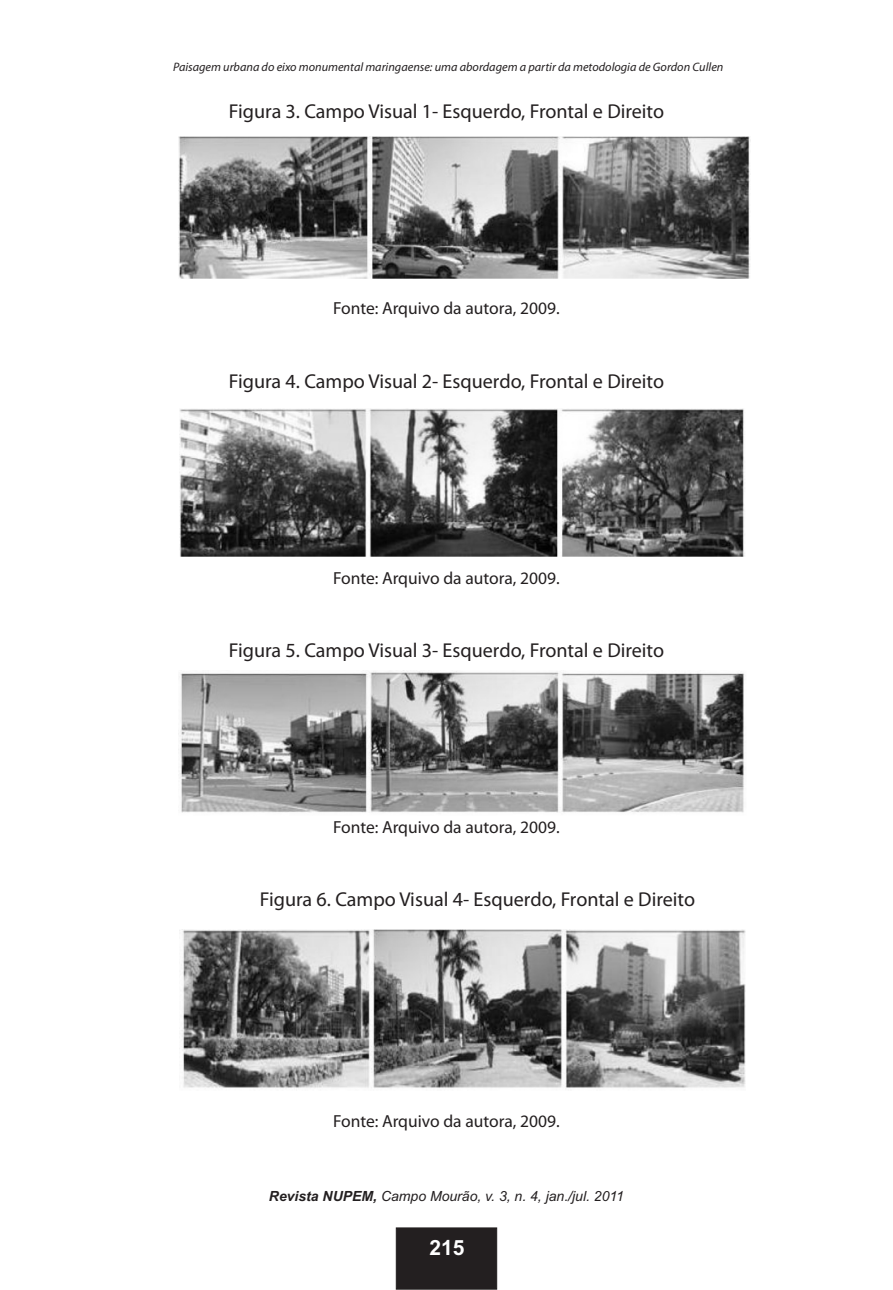
<style>
.page{position:relative;width:893px;height:1290px;background:#fff}
.page>*{position:absolute;margin:0;border:0;box-sizing:border-box;transform-origin:0 0}
.t1{font:700 21px "Arial";color:#fff}
.t2{font:20.12px "Myriad Pro";color:#231f20}
.t3{font:17.5px "Myriad Pro";color:#231f20}
.t4{font:italic 14px "Arial";color:#231f20}
.t5{font:italic 12.25px "Myriad Pro";color:#231f20}
.s1{font-weight:700}
</style>
<div class="page">
<div style="left:395px;top:1227px;width:103px;height:63px;background:#231f20"></div>
<img style="left:179px;top:137px;width:571px;height:142px">
<img style="left:180px;top:408px;width:565px;height:149px">
<img style="left:179px;top:670px;width:566px;height:143px">
<img style="left:181px;top:929px;width:564px;height:159px">
<p class="t5" style="left:173px;top:62px;width:552px">Paisagem urbana do eixo monumental maringaense: uma abordagem a partir da metodologia de Gordon Cullen</p>
<p class="t2" style="left:229px;top:103px;width:437px">Figura 3. Campo Visual 1- Esquerdo, Frontal e Direito</p>
<p class="t3" style="left:333px;top:301px;width:228px">Fonte: Arquivo da autora, 2009.</p>
<p class="t2" style="left:229px;top:373px;width:437px">Figura 4. Campo Visual 2- Esquerdo, Frontal e Direito</p>
<p class="t3" style="left:333px;top:571px;width:228px">Fonte: Arquivo da autora, 2009.</p>
<p class="t2" style="left:229px;top:642px;width:437px">Figura 5. Campo Visual 3- Esquerdo, Frontal e Direito</p>
<p class="t3" style="left:333px;top:819px;width:228px">Fonte: Arquivo da autora, 2009.</p>
<p class="t2" style="left:260px;top:891px;width:437px">Figura 6. Campo Visual 4- Esquerdo, Frontal e Direito</p>
<p class="t3" style="left:333px;top:1113px;width:228px">Fonte: Arquivo da autora, 2009.</p>
<p class="t4" style="left:269px;top:1191px;width:357px"><span class="s1">Revista NUPEM,</span> Campo Mourão, v. 3, n. 4, jan./jul. 2011</p>
<p class="t1" style="left:429px;top:1240px;width:37px">215</p>
</div>
